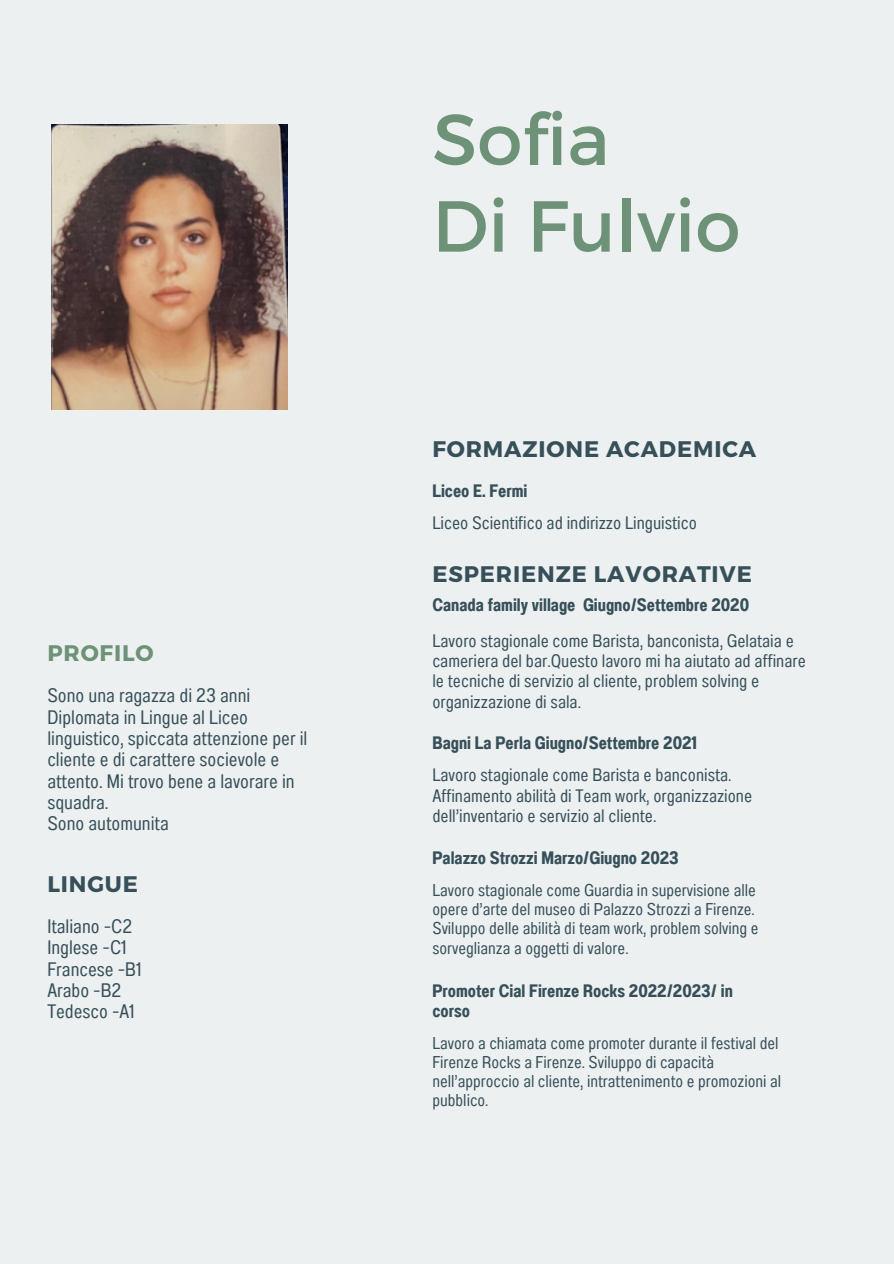
<style>
.page{position:relative;width:894px;height:1264px;background:#fff}
.page>*{position:absolute;margin:0;border:0;box-sizing:border-box;transform-origin:0 0}
.t1{font:72px/86.7px "Montserrat";color:#6e9277}
.t2{font:700 22.5px "Montserrat";letter-spacing:.04em;color:#374f59}
.t3{font:700 22.5px "Montserrat";letter-spacing:.04em;color:#6e9277}
.t4{font:19.5px/21.3px "Anantason Wd 62";color:#374f59}
.t5{font:18px/20.2px "Anantason Wd 62";color:#374f59}
.t6{font:18px/20.2px "Anantason Bold Wd 62";color:#374f59}
.t7{font:17.1px/19.2px "Anantason Wd 62";color:#374f59}
</style>
<div class="page">
<div style="left:0;top:0;width:893px;height:1263px;background:#ecf0f1"></div>
<img style="left:51px;top:124px;width:236px;height:286px">
<p class="t3" style="left:47px;top:638px;width:108px">PROFILO</p>
<h4 class="t4" style="left:47px;top:684px;width:261px">Sono una ragazza di 23 anni<br>Diplomata in Lingue al Liceo linguistico, spiccata attenzione per il cliente e di carattere socievole e attento. Mi trovo bene a lavorare in squadra.<br>Sono automunita</h4>
<h4 class="t2" style="left:47px;top:869px;width:92px">LINGUE</h4>
<h2 class="t4" style="left:47px;top:915px;width:96px">Italiano -C2<br>Inglese -C1<br>Francese -B1<br>Arabo -B2</h2>
<h4 class="t4" style="left:47px;top:1000px;width:89px">Tedesco -A1</h4>
<h4 class="t1" style="left:432px;top:92px;width:309px">Sofia<br>Di Fulvio</h4>
<h1 class="t2" style="left:432px;top:434px;width:325px">FORMAZIONE ACADEMICA</h1>
<h2 class="t6" style="left:432px;top:480px;width:96px">Liceo E. Fermi</h2>
<h3 class="t5" style="left:432px;top:512px;width:266px">Liceo Scientifico ad indirizzo Linguistico</h3>
<h4 class="t2" style="left:432px;top:559px;width:321px">ESPERIENZE LAVORATIVE</h4>
<h2 class="t6" style="left:432px;top:594px;width:318px">Canada family village Giugno/Settembre 2020</h2>
<h3 class="t5" style="left:432px;top:630px;width:375px">Lavoro stagionale come Barista, banconista, Gelataia e cameriera del bar.Questo lavoro mi ha aiutato ad affinare le tecniche di servizio al cliente, problem solving e organizzazione di sala.</h3>
<h4 class="t6" style="left:432px;top:732px;width:266px">Bagni La Perla Giugno/Settembre 2021</h4>
<h4 class="t5" style="left:432px;top:765px;width:321px">Lavoro stagionale come Barista e banconista.<br>Affinamento abilità di Team work, organizzazione dell’inventario e servizio al cliente.</h4>
<h3 class="t6" style="left:432px;top:847px;width:248px">Palazzo Strozzi Marzo/Giugno 2023</h3>
<h3 class="t7" style="left:432px;top:880px;width:328px">Lavoro stagionale come Guardia in supervisione alle opere d’arte del museo di Palazzo Strozzi a Firenze.<br>Sviluppo delle abilità di team work, problem solving e sorveglianza a oggetti di valore.</h3>
<h3 class="t6" style="left:432px;top:980px;width:302px">Promoter Cial Firenze Rocks 2022/2023/ in corso</h3>
<p class="t7" style="left:432px;top:1033px;width:350px">Lavoro a chiamata come promoter durante il festival del Firenze Rocks a Firenze. Sviluppo di capacità nell’approccio al cliente, intrattenimento e promozioni al pubblico.</p>
</div>
